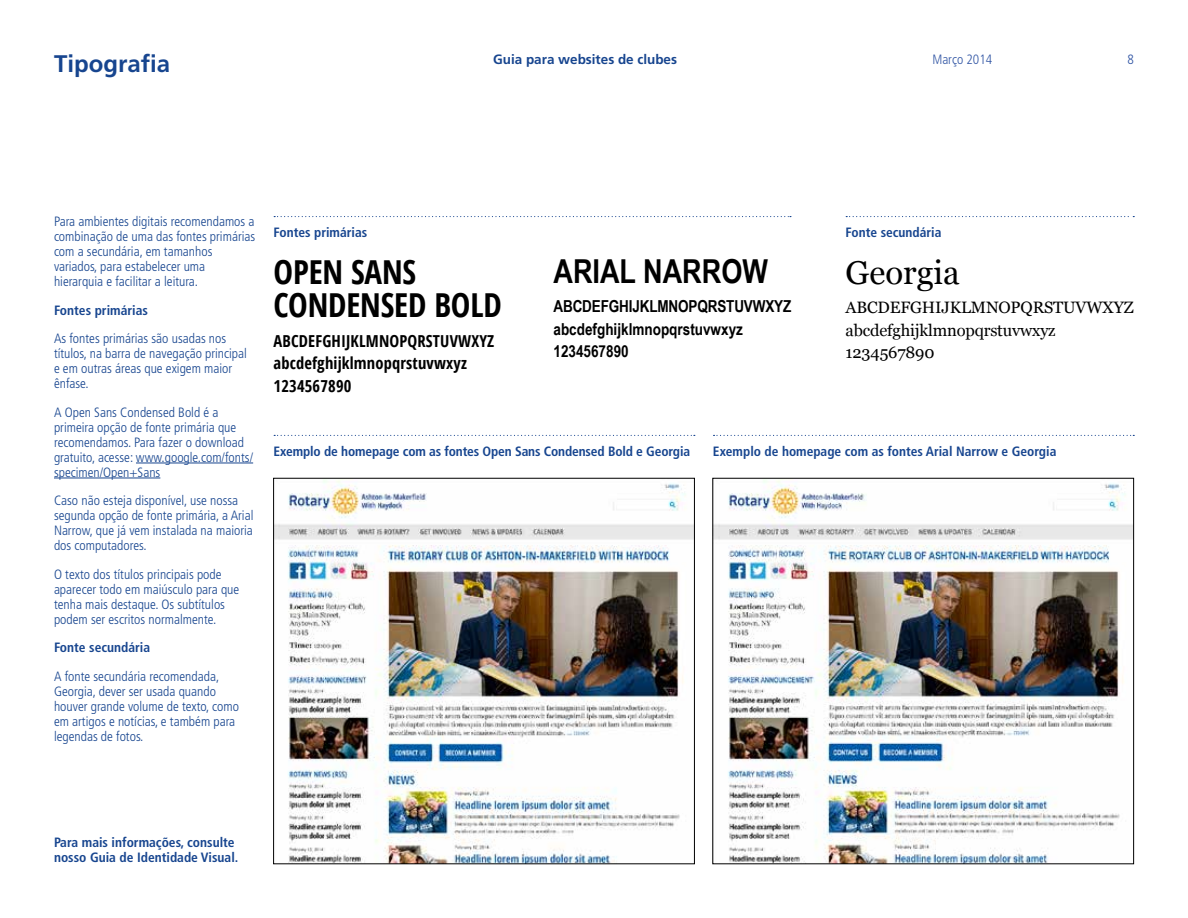
<style>
.page{position:relative;width:1188px;height:918px;background:#fff}
.page>*{position:absolute;margin:0;border:0;box-sizing:border-box;transform-origin:0 0}
.t1{font:700 condensed 33px/33px "Open Sans";letter-spacing:-.005em;color:#000}
.t2{font:700 33px "Arial Narrow";color:#000}
.t3{font:33px "Georgia";color:#000}
.t4{font:700 24px "Frutiger LT Std";color:#17458f}
.t5{font:700 condensed 16.5px/22.5px "Open Sans";letter-spacing:.01em;color:#000}
.t6{font:700 16.5px/22.5px "Arial Narrow";color:#000}
.t7{font:16.5px/22.5px "Georgia";letter-spacing:-.01em;color:#000}
.t8{font:300 condensed 13.5px/15px "Frutiger LT Std";color:#17458f}
.t9{font:700 condensed 13.5px/15px "Frutiger LT Std";color:#17458f}
.t10{font:700 13.5px "Frutiger LT Std";color:#17458f}
.t11{font:300 condensed 13.5px "Frutiger LT Std";color:#3155a4}
</style>
<div class="page">
<svg style="left:274px;top:435px;width:421px;height:1px"></svg>
<svg style="left:274px;top:216px;width:517px;height:1px"></svg>
<svg style="left:846px;top:216px;width:288px;height:1px"></svg>
<svg style="left:714px;top:435px;width:420px;height:1px"></svg>
<img style="left:275px;top:480px;width:418px;height:382px">
<img style="left:715px;top:480px;width:417px;height:382px">
<hr style="left:136px;top:463px;width:117px;height:1px;background:#17458f">
<hr style="left:54px;top:478px;width:106px;height:1px;background:#17458f">
<h2 class="t4" style="left:54px;top:50px;width:118px">Tipografia</h2>
<p class="t10" style="left:493px;top:52px;width:185px">Guia para websites de clubes</p>
<p class="t11" style="left:932px;top:52px;width:61px">Março 2014</p>
<p class="t11" style="left:1128px;top:52px;width:8px">8</p>
<p class="t8" style="left:54px;top:214px;width:203px">Para ambientes digitais recomendamos a combinação de uma das fontes primárias com a secundária, em tamanhos variados, para estabelecer uma hierarquia e facilitar a leitura.</p>
<p class="t9" style="left:54px;top:302px;width:95px">Fontes primárias</p>
<p class="t8" style="left:54px;top:331px;width:194px">As fontes primárias são usadas nos títulos, na barra de navegação principal e em outras áreas que exigem maior ênfase.</p>
<p class="t8" style="left:54px;top:405px;width:201px">A Open Sans Condensed Bold é a primeira opção de fonte primária que recomendamos. Para fazer o download gratuito, acesse: www.google.com/fonts/ specimen/Open+Sans</p>
<p class="t8" style="left:54px;top:493px;width:201px">Caso não esteja disponível, use nossa segunda opção de fonte primária, a Arial Narrow, que já vem instalada na maioria dos computadores.</p>
<p class="t8" style="left:54px;top:567px;width:187px">O texto dos títulos principais pode aparecer todo em maiúsculo para que tenha mais destaque. Os subtítulos podem ser escritos normalmente.</p>
<p class="t9" style="left:54px;top:640px;width:98px">Fonte secundária</p>
<p class="t8" style="left:54px;top:669px;width:187px">A fonte secundária recomendada,<br>Georgia, dever ser usada quando houver grande volume de texto, como em artigos e notícias, e também para legendas de fotos.</p>
<p class="t9" style="left:274px;top:225px;width:95px">Fontes primárias</p>
<p class="t9" style="left:846px;top:225px;width:97px">Fonte secundária</p>
<h1 class="t1" style="left:274px;top:255px;width:230px">OPEN SANS<br>CONDENSED BOLD</h1>
<p class="t5" style="left:274px;top:329px;width:222px">ABCDEFGHIJKLMNOPQRSTUVWXYZ abcdefghijklmnopqrstuvwxyz<br>1234567890</p>
<h1 class="t2" style="left:554px;top:247px;width:216px">ARIAL NARROW</h1>
<p class="t6" style="left:554px;top:295px;width:239px">ABCDEFGHIJKLMNOPQRSTUVWXYZ abcdefghijklmnopqrstuvwxyz<br>1234567890</p>
<h1 class="t3" style="left:846px;top:249px;width:116px">Georgia</h1>
<p class="t7" style="left:846px;top:296px;width:290px">ABCDEFGHIJKLMNOPQRSTUVWXYZ abcdefghijklmnopqrstuvwxyz<br>1234567890</p>
<p class="t9" style="left:274px;top:444px;width:418px">Exemplo de homepage com as fontes Open Sans Condensed Bold e Georgia</p>
<p class="t9" style="left:713px;top:444px;width:345px">Exemplo de homepage com as fontes Arial Narrow e Georgia</p>
<p class="t9" style="left:54px;top:835px;width:186px">Para mais informações, consulte nosso Guia de Identidade Visual.</p>
</div>
